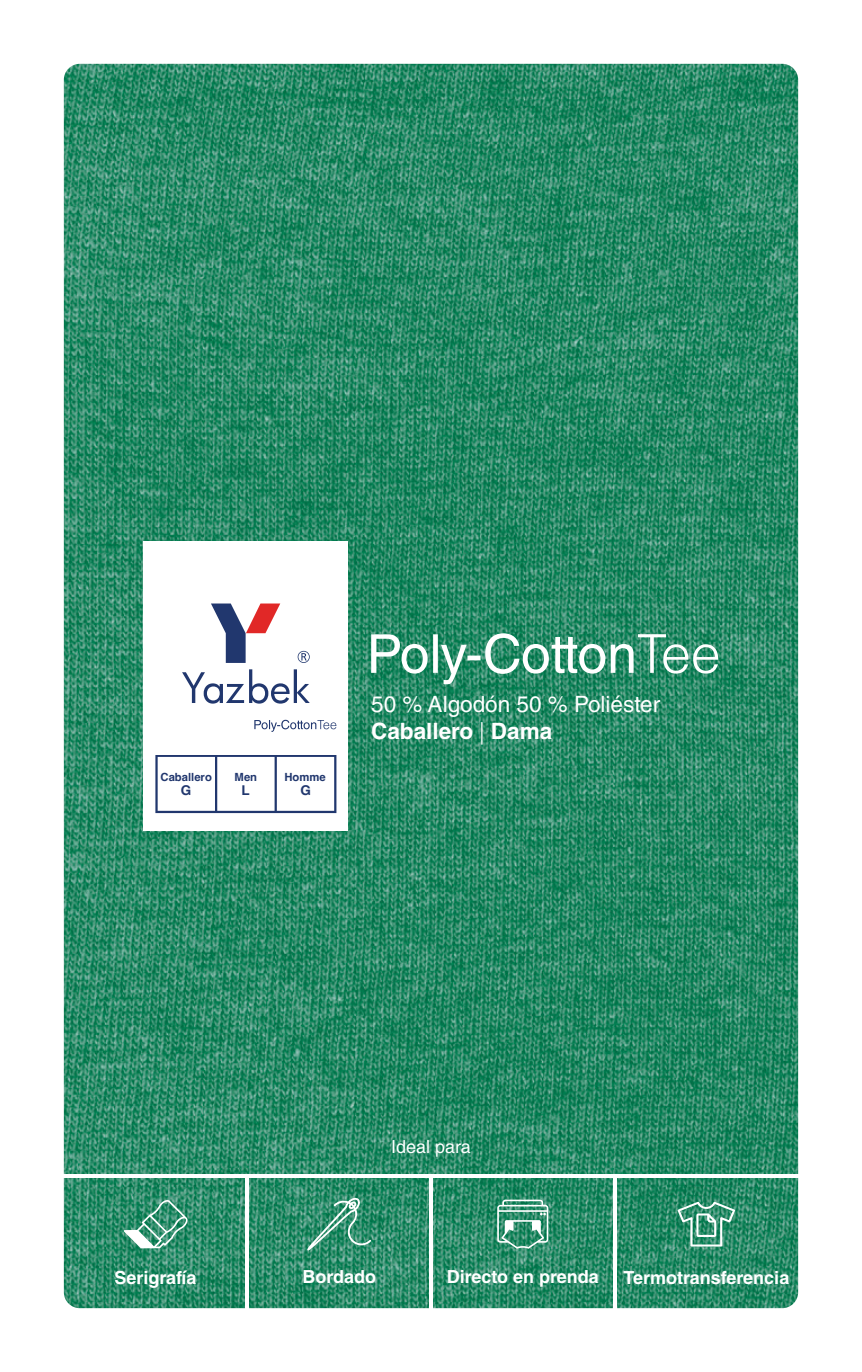
<style>
.page{position:relative;width:862px;height:1372px;background:#fff}
.page>*{position:absolute;margin:0;border:0;box-sizing:border-box;transform-origin:0 0}
.t1{font:22.5px/27px "Helvetica LT Std";color:#fff}
.t2{font:700 18px "Helvetica LT Std";color:#fff}
.t3{font:18px "Helvetica LT Std";color:#fff}
.t4{font:700 13.5px "Helvetica";color:#21376e}
.t5{font:700 11.25px "Helvetica";color:#21376e}
.s1{font-weight:700}
.s2{font-weight:300}
</style>
<div class="page">
<img style="left:64px;top:64px;width:733px;height:1243px">
<svg style="left:371px;top:633px;width:346px;height:51px"></svg>
<svg style="left:306px;top:1197px;width:65px;height:53px;background:#499c7e"></svg>
<svg style="left:497px;top:1199px;width:51px;height:49px;background:#65ab92"></svg>
<svg style="left:677px;top:1201px;width:57px;height:45px;background:#56a387"></svg>
<svg style="left:124px;top:1198px;width:63px;height:50px;background:#56a387"></svg>
<hr style="left:0;top:1174px;width:861px;height:3px;background:#fff">
<hr style="left:246px;top:1174px;width:3px;height:133px;background:#fff">
<hr style="left:429px;top:1174px;width:3px;height:133px;background:#fff">
<hr style="left:612px;top:1174px;width:3px;height:133px;background:#fff">
<div style="left:144px;top:754px;width:204px;height:77px;background:#fff"></div>
<svg style="left:155px;top:755px;width:181px;height:58px"></svg>
<div style="left:144px;top:541px;width:204px;height:213px;background:#fff"></div>
<svg style="left:182px;top:603px;width:127px;height:100px"></svg>
<svg style="left:254px;top:719px;width:82px;height:12px"></svg>
<p class="t5" style="left:160px;top:770px;width:53px">Caballero</p>
<p class="t4" style="left:181px;top:782px;width:12px">G</p>
<p class="t5" style="left:234px;top:770px;width:24px">Men</p>
<p class="t4" style="left:241px;top:782px;width:10px">L</p>
<p class="t5" style="left:284px;top:770px;width:43px">Homme</p>
<p class="t4" style="left:300px;top:782px;width:12px">G</p>
<p class="t1" style="left:371px;top:690px;width:290px">50 % Algodón 50 % Poliéster<br><span class="s1">Caballero</span> <span class="s2">|</span> <span class="s1">Dama</span></p>
<p class="t3" style="left:391px;top:1136px;width:81px">Ideal para</p>
<p class="t2" style="left:114px;top:1266px;width:83px">Serigrafía</p>
<p class="t2" style="left:302px;top:1265px;width:75px">Bordado</p>
<p class="t2" style="left:446px;top:1265px;width:153px">Directo en prenda</p>
<p class="t2" style="left:623px;top:1266px;width:167px">Termotransferencia</p>
</div>
